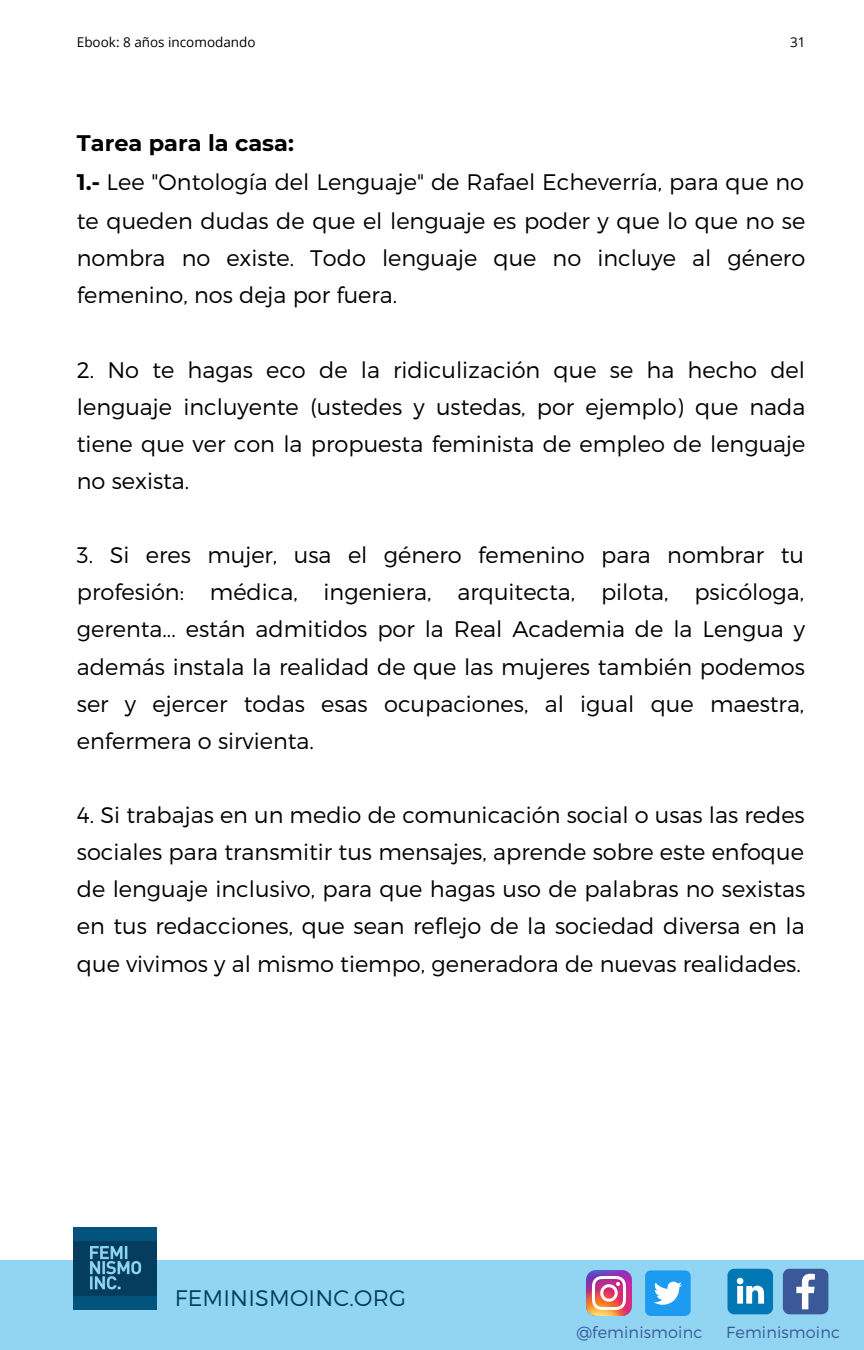
<style>
.page{position:relative;width:864px;height:1350px;background:#fff}
.page>*{position:absolute;margin:0;border:0;box-sizing:border-box;transform-origin:0 0}
.t1{font:300 22.5px/37.1px "Montserrat";color:#000;text-align:justify}
.t2{font:300 22.5px "Montserrat";letter-spacing:.01em;color:#053d5e}
.t3{font:300 15.97px "Montserrat";letter-spacing:.01em;color:#3b5998}
.t4{font:13.5px "Open Sans";color:#000}
.s1{font-weight:700}
</style>
<div class="page">
<div style="left:0;top:1260px;width:864px;height:90px;background:#91d5f3"></div>
<img style="left:73px;top:1227px;width:83px;height:83px">
<img style="left:586px;top:1270px;width:46px;height:46px">
<div style="left:645px;top:1270px;width:46px;height:46px;background:#1d9bf0;border-radius:6px"></div>
<svg style="left:654px;top:1282px;width:28px;height:23px"></svg>
<svg style="left:783px;top:1269px;width:45px;height:45px;background:#5c75aa"></svg>
<svg style="left:727px;top:1269px;width:46px;height:45px;background:#3091c3"></svg>
<p class="t4" style="left:77px;top:33px;width:180px">Ebook: 8 años incomodando</p>
<p class="t4" style="left:790px;top:33px;width:17px">31</p>
<p class="t1" style="left:77px;top:123px;width:730px;line-height:38px;text-align:left"><span class="s1">Tarea para la casa:<br>1.-</span> Lee "Ontología del Lenguaje" de Rafael Echeverría, para que no te queden dudas de que el lenguaje es poder y que lo que no se nombra no existe. Todo lenguaje que no incluye al género femenino, nos deja por fuera.</p>
<p class="t1" style="left:77px;top:350px;width:730px">2. No te hagas eco de la ridiculización que se ha hecho del lenguaje incluyente (ustedes y ustedas, por ejemplo) que nada tiene que ver con la propuesta feminista de empleo de lenguaje no sexista.</p>
<p class="t1" style="left:77px;top:535px;width:730px">3. Si eres mujer, usa el género femenino para nombrar tu profesión: médica, ingeniera, arquitecta, pilota, psicóloga, gerenta... están admitidos por la Real Academia de la Lengua y además instala la realidad de que las mujeres también podemos ser y ejercer todas esas ocupaciones, al igual que maestra, enfermera o sirvienta.</p>
<p class="t1" style="left:77px;top:795px;width:730px">4. Si trabajas en un medio de comunicación social o usas las redes sociales para transmitir tus mensajes, aprende sobre este enfoque de lenguaje inclusivo, para que hagas uso de palabras no sexistas en tus redacciones, que sean reflejo de la sociedad diversa en la que vivimos y al mismo tiempo, generadora de nuevas realidades.</p>
<p class="t2" style="left:175px;top:1283px;width:233px">FEMINISMOINC.ORG</p>
<p class="t3" style="left:576px;top:1322px;width:128px">@feminismoinc</p>
<p class="t3" style="left:726px;top:1322px;width:115px">Feminismoinc</p>
</div>
